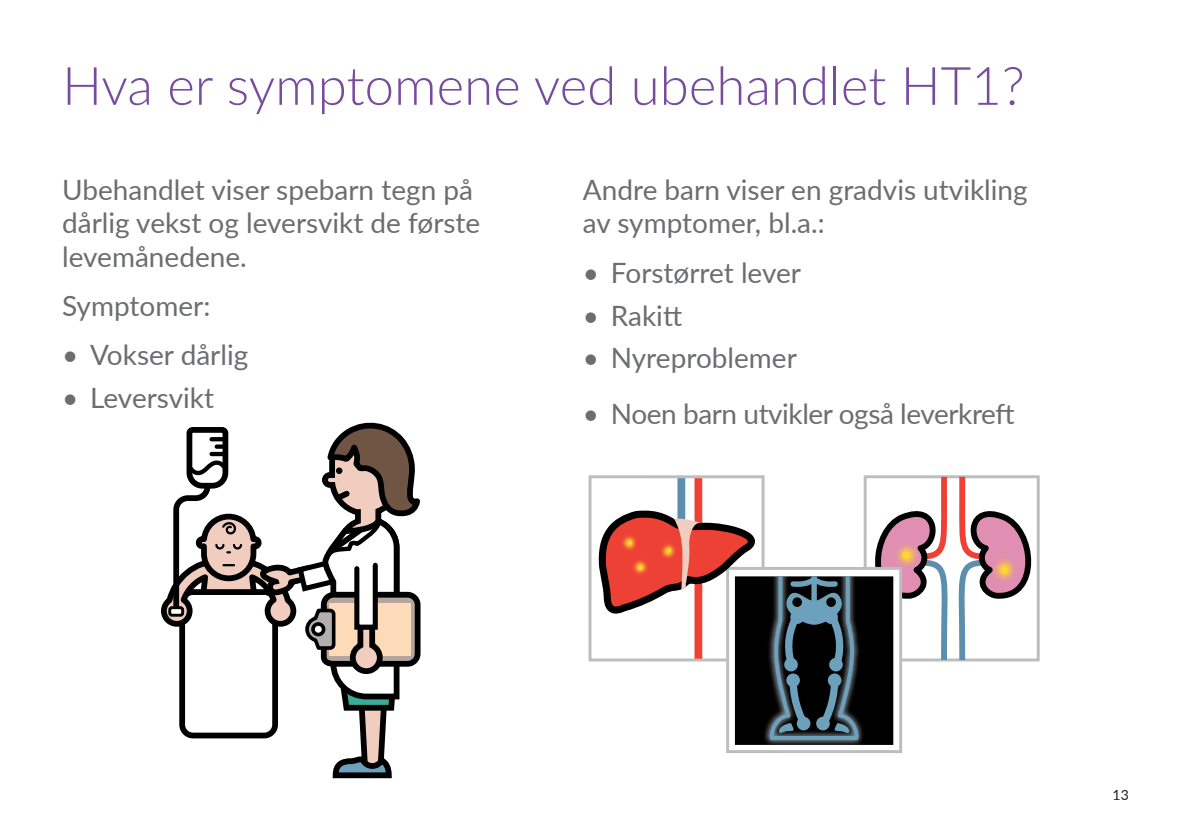
<style>
.page{position:relative;width:1191px;height:840px;background:#fff}
.page>*{position:absolute;margin:0;border:0;box-sizing:border-box;transform-origin:0 0}
.Headers{font:300 52.8px "Lato";color:#774b9e}
.Body{font:28px/33.6px "Lato";color:#6c6d70}
.t1{font:14px "Lato";color:#231f20}
</style>
<div class="page">
<svg style="left:161px;top:422px;width:260px;height:357px"></svg>
<svg style="left:956px;top:475px;width:84px;height:187px"></svg>
<svg style="left:734px;top:741px;width:160px;height:4px"></svg>
<div style="left:726px;top:566px;width:176px;height:186px;border:3px solid #bbbdbf"></div>
<img style="left:956px;top:480px;width:84px;height:178px">
<img style="left:950px;top:475px;width:45px;height:169px">
<div style="left:1001px;top:566px;width:7px;height:7px;background:#ffd530;border-radius:50%"></div>
<img style="left:588px;top:483px;width:4px;height:24px">
<img style="left:588px;top:507px;width:4px;height:119px">
<svg style="left:595px;top:475px;width:355px;height:266px"></svg>
<p class="Headers" style="left:62px;top:49px;width:964px">Hva er symptomene ved ubehandlet HT1?</p>
<p class="Body" style="left:62px;top:171px;width:419px">Ubehandlet viser spebarn tegn på dårlig vekst og leversvikt de første levemånedene.</p>
<p class="Body" style="left:62px;top:288px;width:150px">Symptomer:</p>
<p class="Body" style="left:62px;top:337px;width:188px">• Vokser dårlig</p>
<p class="Body" style="left:62px;top:380px;width:153px">• Leversvikt</p>
<p class="Body" style="left:583px;top:171px;width:446px">Andre barn viser en gradvis utvikling av symptomer, bl.a.:</p>
<p class="Body" style="left:583px;top:254px;width:220px">• Forstørret lever</p>
<p class="Body" style="left:583px;top:297px;width:101px">• Rakitt</p>
<p class="Body" style="left:583px;top:340px;width:215px">• Nyreproblemer</p>
<p class="Body" style="left:583px;top:395px;width:433px">• Noen barn utvikler også leverkreft</p>
<p class="t1" style="left:1112px;top:784px;width:18px">13</p>
</div>
